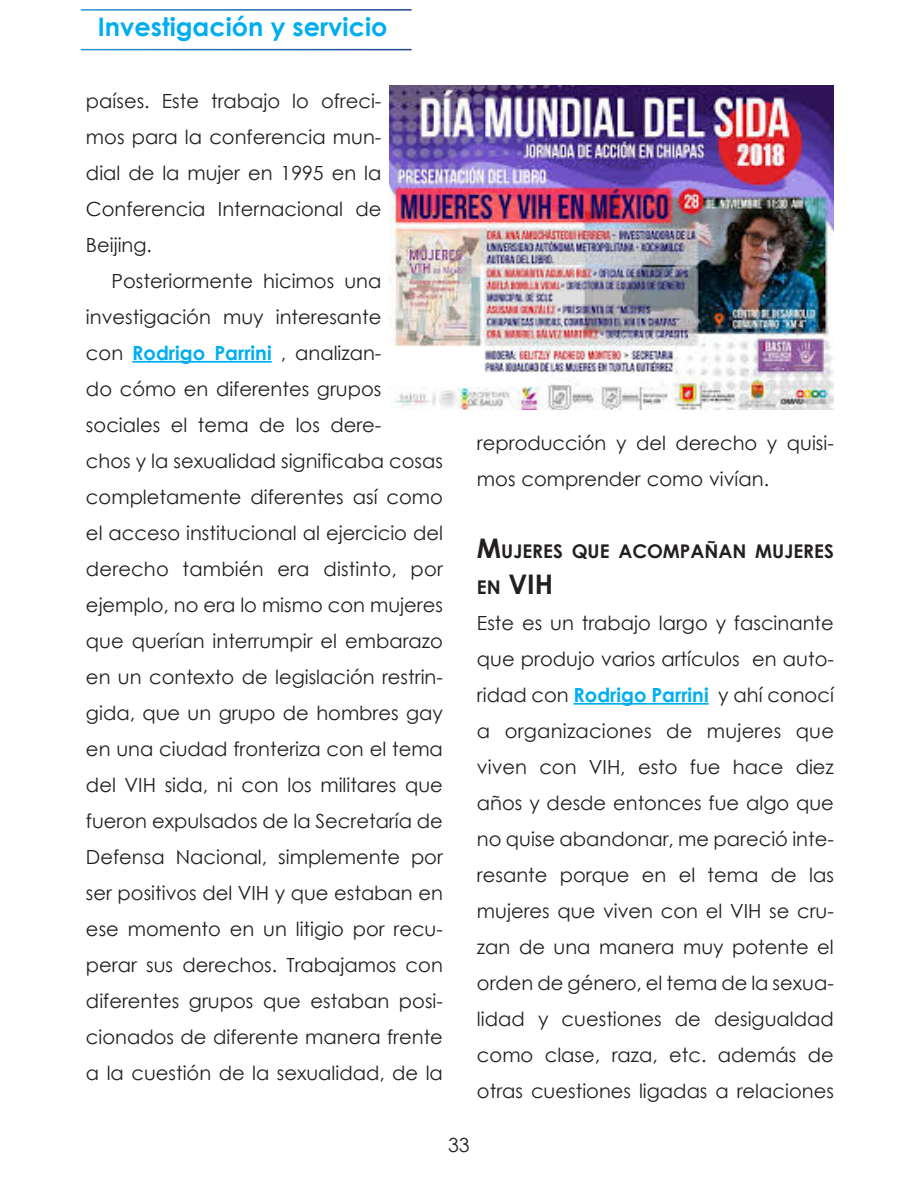
<style>
.page{position:relative;width:918px;height:1188px;background:#fff}
.page>*{position:absolute;margin:0;border:0;box-sizing:border-box;transform-origin:0 0}
.subtitulo_ok{font:700 27px "Century Gothic";color:#231f20}
.t1{font:700 25.5px "Century Gothic";color:#00aeef}
.cuerpoArticulos{font:19.5px/36px "Century Gothic";color:#231f20}
.cuerpoArticulos_sin{font:19.5px/36px "Century Gothic";color:#231f20;text-align:justify}
.subtitulo_ok-2{font:700 18.9px "Century Gothic";color:#231f20}
.s1{font-weight:700;color:#00aeef}
.s2{font-size:27px}
.s3{font-size:18.9px}
</style>
<div class="page">
<hr style="left:132px;top:361px;width:140px;height:2px;background:#00aeef">
<hr style="left:574px;top:703px;width:135px;height:2px;background:#00aeef">
<img style="left:390px;top:85px;width:444px;height:325px">
<h2 class="t1" style="left:98px;top:8px;width:291px">Investigación y servicio</h2>
<p class="cuerpoArticulos" style="left:86px;top:83px;width:297px;text-align:justify">países. Este trabajo lo ofreci&shy;mos para la conferencia mun&shy;dial de la mujer en 1995 en la Conferencia Internacional de Beijing.</p>
<p class="cuerpoArticulos" style="left:86px;top:263px;width:358px;text-indent:26px">Posteriormente hicimos una investigación muy interesante<br>con <span class="s1">Rodrigo Parrini</span> , analizan-<br>do cómo en diferentes grupos sociales el tema de los dere-<br>chos y la sexualidad significaba cosas completamente diferentes así como el acceso institucional al ejercicio del derecho también era distinto, por ejemplo, no era lo mismo con mujeres que querían interrumpir el embarazo en un contexto de legislación restrin&shy;gida, que un grupo de hombres gay en una ciudad fronteriza con el tema del VIH sida, ni con los militares que fueron expulsados de la Secretaría de Defensa Nacional, simplemente por ser positivos del VIH y que estaban en ese momento en un litigio por recu&shy;perar sus derechos. Trabajamos con diferentes grupos que estaban posi&shy;cionados de diferente manera frente a la cuestión de la sexualidad, de la</p>
<p class="cuerpoArticulos" style="left:477px;top:425px;width:358px">reproducción y del derecho y quisi&shy;mos comprender como vivían.</p>
<p class="subtitulo_ok-2" style="left:477px;top:537px;width:358px"><span class="s2">M</span>UJERES QUE ACOMPAÑAN MUJERES</p>
<p class="subtitulo_ok" style="left:477px;top:564px;width:63px"><span class="s3">EN</span> VIH</p>
<p class="cuerpoArticulos_sin" style="left:477px;top:605px;width:359px">Este es un trabajo largo y fascinante que produjo varios artículos en auto&shy;ridad con <span class="s1">Rodrigo Parrini</span> y ahí conocí a organizaciones de mujeres que viven con VIH, esto fue hace diez años y desde entonces fue algo que no quise abandonar, me pareció inte&shy;resante porque en el tema de las mujeres que viven con el VIH se cru&shy;zan de una manera muy potente el orden de género, el tema de la sexua&shy;lidad y cuestiones de desigualdad como clase, raza, etc. además de otras cuestiones ligadas a relaciones</p>
<p class="cuerpoArticulos" style="left:448px;top:1127px;width:23px">33</p>
</div>
